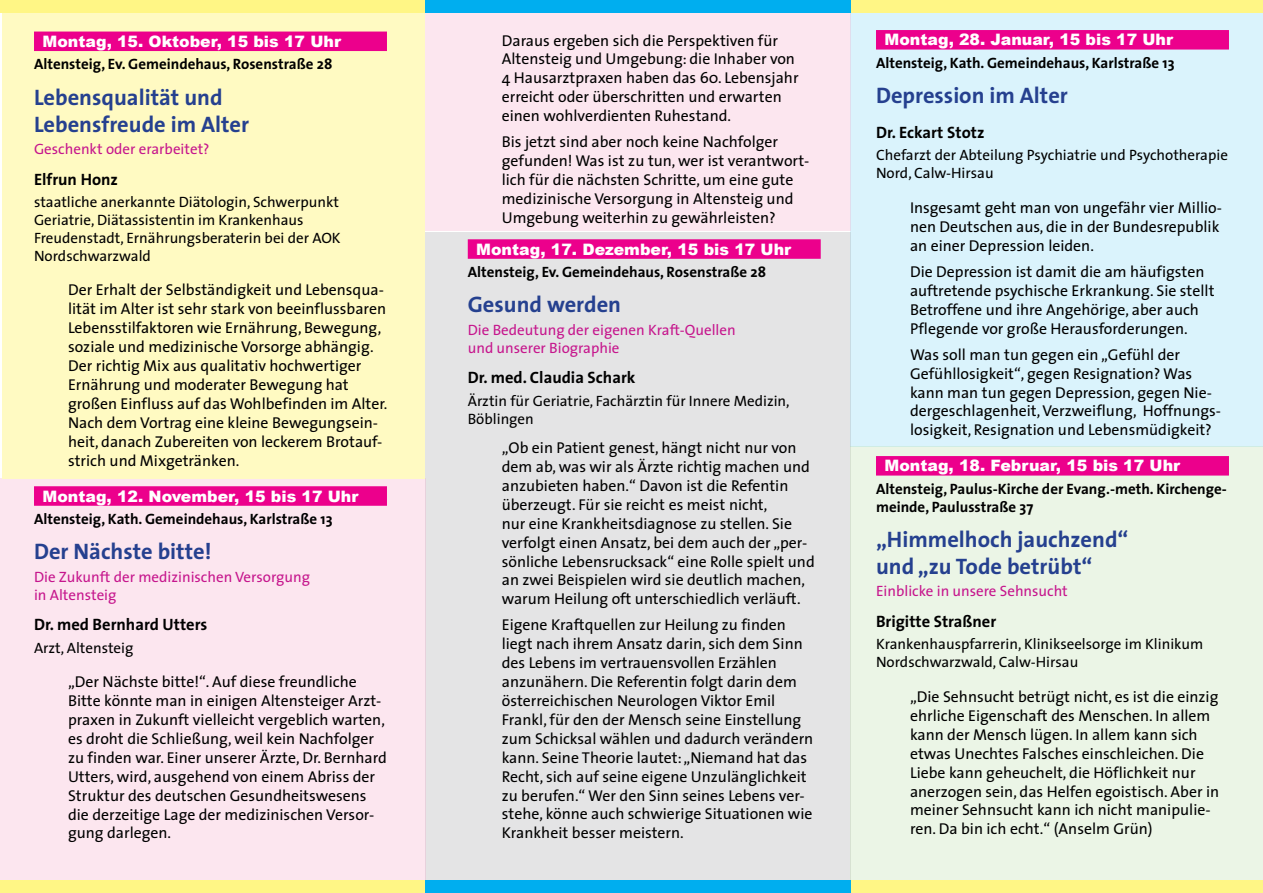
<style>
.page{position:relative;width:1263px;height:893px;background:#fff}
.page>*{position:absolute;margin:0;border:0;box-sizing:border-box;transform-origin:0 0}
.t1{font:700 22.5px/27px "The Sans";color:#25408f}
.t2{font:700 16.5px "The Sans";color:#000}
.t3{font:15.75px/18.9px "The Sans";color:#000}
.t4{font:900 15.75px "Arial";color:#fff}
.t5{font:15px/18px "The Sans";color:#000}
.t6{font:700 15px/18px "The Sans";color:#000}
.t7{font:15px/18px "The Sans";color:#c6168d}
</style>
<div class="page">
<div style="left:850px;top:13px;width:413px;height:433px;background:#daf3fc"></div>
<div style="left:425px;top:232px;width:425px;height:660px;background:#e4e4e5"></div>
<div style="left:425px;top:12px;width:425px;height:219px;background:#fce6ef"></div>
<div style="left:0;top:478px;width:425px;height:415px;background:#fce6ef"></div>
<div style="left:850px;top:446px;width:413px;height:447px;background:#ebf5e6"></div>
<div style="left:3px;top:0;width:422px;height:478px;background:#fffac2"></div>
<div style="left:34px;top:32px;width:353px;height:19px;background:#ec008c"></div>
<div style="left:34px;top:486px;width:353px;height:20px;background:#ec008c"></div>
<div style="left:468px;top:239px;width:353px;height:20px;background:#ec008c"></div>
<div style="left:876px;top:30px;width:353px;height:20px;background:#ec008c"></div>
<div style="left:876px;top:456px;width:353px;height:20px;background:#ec008c"></div>
<div style="left:0;top:0;width:1263px;height:12px;background:#fff685"></div>
<div style="left:425px;top:0;width:425px;height:12px;background:#00aeef"></div>
<div style="left:0;top:880px;width:1263px;height:13px;background:#fff685"></div>
<div style="left:425px;top:880px;width:425px;height:13px;background:#00aeef"></div>
<p class="t4" style="left:43px;top:30px;width:300px">Montag, 15. Oktober, 15 bis 17 Uhr</p>
<p class="t6" style="left:34px;top:55px;width:300px">Altensteig, Ev. Gemeindehaus, Rosenstraße 28</p>
<h1 class="t1" style="left:34px;top:83px;width:217px">Lebensqualität und<br>Lebensfreude im Alter</h1>
<p class="t7" style="left:34px;top:139px;width:177px">Geschenkt oder erarbeitet?</p>
<p class="t2" style="left:34px;top:165px;width:85px">Elfrun Honz</p>
<p class="t5" style="left:34px;top:192px;width:308px">staatliche anerkannte Diätologin, Schwerpunkt Geriatrie, Diätassistentin im Krankenhaus Freudenstadt, Ernährungsberaterin bei der AOK Nordschwarzwald</p>
<p class="t3" style="left:68px;top:280px;width:321px">Der Erhalt der Selbständigkeit und Lebensqua&shy;lität im Alter ist sehr stark von beeinflussbaren Lebensstilfaktoren wie Ernährung, Bewegung, soziale und medizinische Vorsorge abhängig.<br>Der richtig Mix aus qualitativ hochwertiger Ernährung und moderater Bewegung hat großen Einfluss auf das Wohlbefinden im Alter.<br>Nach dem Vortrag eine kleine Bewegungsein&shy;heit, danach Zubereiten von leckerem Brotauf&shy;strich und Mixgetränken.</p>
<p class="t4" style="left:43px;top:484px;width:317px">Montag, 12. November, 15 bis 17 Uhr</p>
<p class="t6" style="left:34px;top:509px;width:300px">Altensteig, Kath. Gemeindehaus, Karlstraße 13</p>
<h1 class="t1" style="left:34px;top:538px;width:179px">Der Nächste bitte!</h1>
<p class="t7" style="left:34px;top:567px;width:278px">Die Zukunft der medizinischen Versorgung in Altensteig</p>
<p class="t2" style="left:34px;top:611px;width:175px">Dr. med Bernhard Utters</p>
<p class="t5" style="left:34px;top:638px;width:101px">Arzt, Altensteig</p>
<p class="t3" style="left:68px;top:672px;width:320px">„Der Nächste bitte!“. Auf diese freundliche Bitte könnte man in einigen Altensteiger Arzt&shy;praxen in Zukunft vielleicht vergeblich warten, es droht die Schließung, weil kein Nachfolger zu finden war. Einer unserer Ärzte, Dr. Bernhard Utters, wird, ausgehend von einem Abriss der Struktur des deutschen Gesundheitswesens die derzeitige Lage der medizinischen Versor&shy;gung darlegen.</p>
<p class="t3" style="left:502px;top:30px;width:298px">Daraus ergeben sich die Perspektiven für Altensteig und Umgebung: die Inhaber von 4 Hausarztpraxen haben das 60. Lebensjahr erreicht oder überschritten und erwarten einen wohlverdienten Ruhestand.</p>
<p class="t3" style="left:502px;top:132px;width:309px">Bis jetzt sind aber noch keine Nachfolger gefunden! Was ist zu tun, wer ist verantwort&shy;lich für die nächsten Schritte, um eine gute medizinische Versorgung in Altensteig und Umgebung weiterhin zu gewährleisten?</p>
<p class="t4" style="left:476px;top:237px;width:316px">Montag, 17. Dezember, 15 bis 17 Uhr</p>
<p class="t6" style="left:468px;top:262px;width:300px">Altensteig, Ev. Gemeindehaus, Rosenstraße 28</p>
<h1 class="t1" style="left:468px;top:291px;width:155px">Gesund werden</h1>
<p class="t7" style="left:468px;top:320px;width:269px">Die Bedeutung der eigenen Kraft-Quellen und unserer Biographie</p>
<p class="t2" style="left:468px;top:364px;width:169px">Dr. med. Claudia Schark</p>
<p class="t5" style="left:468px;top:391px;width:323px">Ärztin für Geriatrie, Fachärztin für Innere Medizin,<br>Böblingen</p>
<p class="t3" style="left:502px;top:438px;width:314px">„Ob ein Patient genest, hängt nicht nur von dem ab, was wir als Ärzte richtig machen und anzubieten haben.“ Davon ist die Refentin überzeugt. Für sie reicht es meist nicht,<br>nur eine Krankheitsdiagnose zu stellen. Sie verfolgt einen Ansatz, bei dem auch der „per&shy;sönliche Lebensrucksack“ eine Rolle spielt und an zwei Beispielen wird sie deutlich machen, warum Heilung oft unterschiedlich verläuft.</p>
<p class="t3" style="left:502px;top:615px;width:313px">Eigene Kraftquellen zur Heilung zu finden liegt nach ihrem Ansatz darin, sich dem Sinn des Lebens im vertrauensvollen Erzählen anzunähern. Die Referentin folgt darin dem österreichischen Neurologen Viktor Emil Frankl, für den der Mensch seine Einstellung zum Schicksal wählen und dadurch verändern kann. Seine Theorie lautet: „Niemand hat das Recht, sich auf seine eigene Unzulänglichkeit zu berufen.“ Wer den Sinn seines Lebens ver&shy;stehe, könne auch schwierige Situationen wie Krankheit besser meistern.</p>
<p class="t4" style="left:884px;top:28px;width:290px">Montag, 28. Januar, 15 bis 17 Uhr</p>
<p class="t6" style="left:876px;top:53px;width:300px">Altensteig, Kath. Gemeindehaus, Karlstraße 13</p>
<h1 class="t1" style="left:876px;top:81px;width:193px">Depression im Alter</h1>
<p class="t2" style="left:876px;top:119px;width:110px">Dr. Eckart Stotz</p>
<p class="t5" style="left:876px;top:146px;width:353px">Chefarzt der Abteilung Psychiatrie und Psychotherapie<br>Nord, Calw-Hirsau</p>
<p class="t3" style="left:910px;top:198px;width:313px">Insgesamt geht man von ungefähr vier Millio&shy;nen Deutschen aus, die in der Bundesrepublik an einer Depression leiden.</p>
<p class="t3" style="left:910px;top:262px;width:306px">Die Depression ist damit die am häufigsten auftretende psychische Erkrankung. Sie stellt Betroffene und ihre Angehörige, aber auch Pflegende vor große Herausforderungen.</p>
<p class="t3" style="left:910px;top:344px;width:312px">Was soll man tun gegen ein „Gefühl der Gefühllosigkeit“, gegen Resignation? Was kann man tun gegen Depression, gegen Nie&shy;dergeschlagenheit, Verzweiflung, Hoffnungs&shy;losigkeit, Resignation und Lebensmüdigkeit?</p>
<p class="t4" style="left:884px;top:454px;width:297px">Montag, 18. Februar, 15 bis 17 Uhr</p>
<p class="t6" style="left:876px;top:479px;width:352px">Altensteig, Paulus-Kirche der Evang.-meth. Kirchenge&shy;meinde, Paulusstraße 37</p>
<h1 class="t1" style="left:876px;top:525px;width:254px">„Himmelhoch jauchzend“ und „zu Tode betrübt“</h1>
<p class="t7" style="left:876px;top:582px;width:193px">Einblicke in unsere Sehnsucht</p>
<p class="t2" style="left:876px;top:608px;width:122px">Brigitte Straßner</p>
<p class="t5" style="left:876px;top:635px;width:329px">Krankenhauspfarrerin, Klinikseelsorge im Klinikum<br>Nordschwarzwald, Calw-Hirsau</p>
<p class="t3" style="left:910px;top:687px;width:311px">„Die Sehnsucht betrügt nicht, es ist die einzig ehrliche Eigenschaft des Menschen. In allem kann der Mensch lügen. In allem kann sich etwas Unechtes Falsches einschleichen. Die Liebe kann geheuchelt, die Höflichkeit nur anerzogen sein, das Helfen egoistisch. Aber in meiner Sehnsucht kann ich nicht manipulie&shy;ren. Da bin ich echt.“ (Anselm Grün)</p>
</div>
